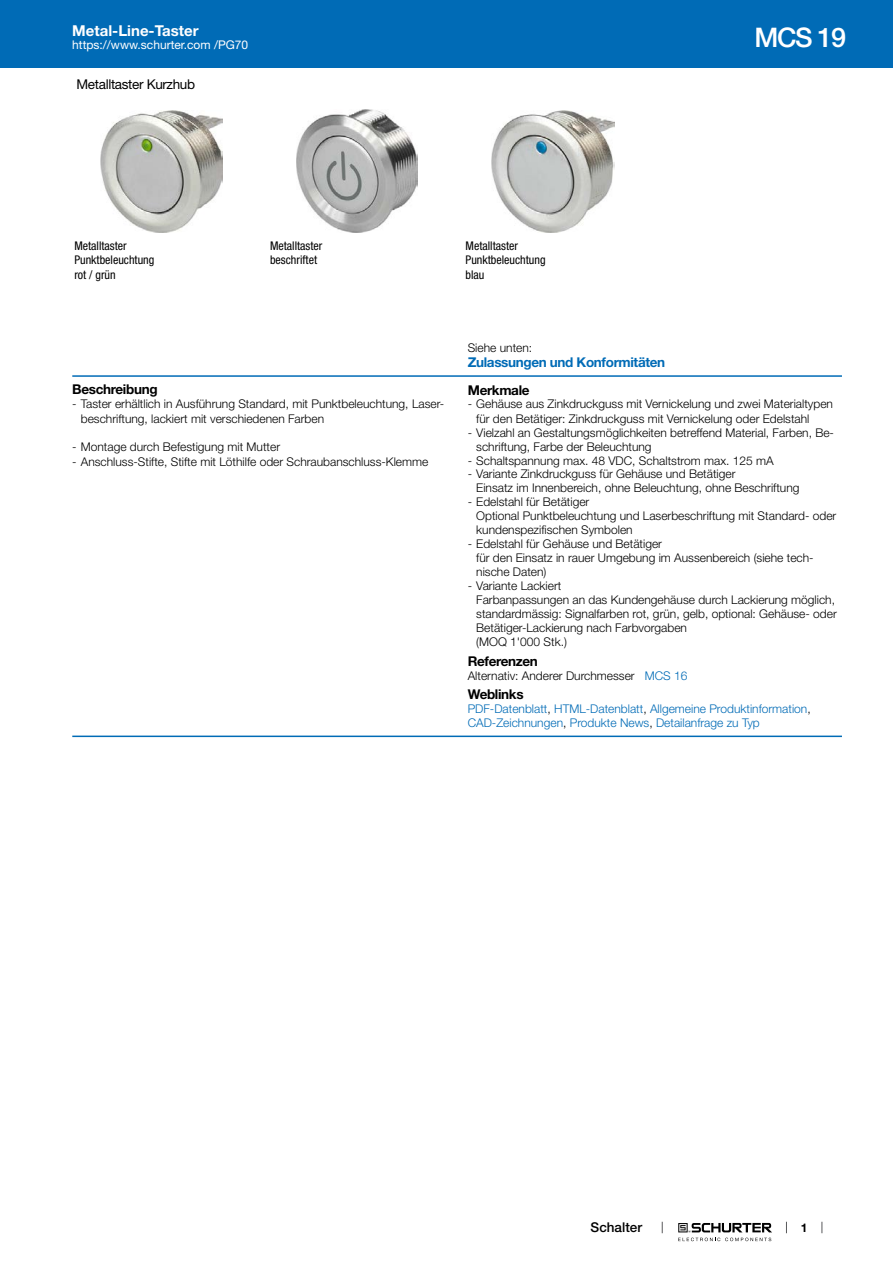
<style>
.page{position:relative;width:893px;height:1263px;background:#fff}
.page>*{position:absolute;margin:0;border:0;box-sizing:border-box;transform-origin:0 0}
.t1{font:500 27px "Helvetica Neue LT";color:#fff}
.t2{font:700 15px "Helvetica Neue LT";color:#fff}
.t3{font:700 13.5px "Helvetica Neue LT";letter-spacing:-.025em;color:#000}
.t4{font:700 13.5px "Helvetica Neue LT";letter-spacing:-.025em;color:#006bb6}
.t5{font:13.5px "Helvetica Neue LT";letter-spacing:-.025em;color:#000}
.t6{font:500 13.5px "Helvetica Neue LT";color:#000}
.t7{font:300 12px/14.1px "Helvetica Neue LT";color:#000}
.t8{font:300 12px/14.4px "Helvetica Neue LT";color:#006bb6}
.t9{font:condensed 12px/14.4px "Helvetica Neue LT";color:#000}
.t10{font:12px "Helvetica Neue LT";color:#fff}
.t11{font:700 12px "Helvetica Neue LT";color:#000}
.s1{color:#006bb6}
.s2{color:#000}
</style>
<div class="page">
<svg style="left:678px;top:1223px;width:94px;height:18px"></svg>
<div style="left:0;top:0;width:893px;height:68px;background:#006bb6"></div>
<img style="left:101px;top:110px;width:121px;height:122px">
<img style="left:297px;top:109px;width:120px;height:124px">
<img style="left:491px;top:110px;width:123px;height:122px">
<hr style="left:72px;top:375px;width:770px;height:2px;background:#006bb6">
<hr style="left:72px;top:735px;width:770px;height:2px;background:#006bb6">
<p class="t2" style="left:72px;top:21px;width:128px">Metal-Line-Taster</p>
<p class="t10" style="left:72px;top:38px;width:178px">https://www.schurter.com /PG70</p>
<p class="t5" style="left:77px;top:76px;width:120px">Metalltaster Kurzhub</p>
<p class="t9" style="left:74px;top:238px;width:81px">Metalltaster<br>Punktbeleuchtung rot / grün</p>
<p class="t9" style="left:270px;top:238px;width:54px">Metalltaster beschriftet</p>
<p class="t9" style="left:466px;top:238px;width:81px">Metalltaster<br>Punktbeleuchtung blau</p>
<p class="t7" style="left:468px;top:340px;width:66px">Siehe unten:</p>
<p class="t4" style="left:468px;top:353px;width:199px">Zulassungen und Konformitäten</p>
<h1 class="t1" style="left:754px;top:21px;width:93px">MCS 19</h1>
<p class="t3" style="left:72px;top:381px;width:87px">Beschreibung</p>
<p class="t7" style="left:81px;top:396px;width:365px;text-indent:-9px">- Taster erhältlich in Ausführung Standard, mit Punktbeleuchtung, Laser&shy;beschriftung, lackiert mit verschiedenen Farben</p>
<p class="t7" style="left:72px;top:440px;width:209px">- Montage durch Befestigung mit Mutter</p>
<p class="t7" style="left:72px;top:454px;width:358px">- Anschluss-Stifte, Stifte mit Löthilfe oder Schraubanschluss-Klemme</p>
<p class="t3" style="left:468px;top:381px;width:63px">Merkmale</p>
<p class="t7" style="left:476px;top:397px;width:358px;text-indent:-9px">- Gehäuse aus Zinkdruckguss mit Vernickelung und zwei Materialtypen für den Betätiger: Zinkdruckguss mit Vernickelung oder Edelstahl</p>
<p class="t7" style="left:476px;top:425px;width:359px;text-indent:-9px">- Vielzahl an Gestaltungsmöglichkeiten betreffend Material, Farben, Be&shy;schriftung, Farbe der Beleuchtung</p>
<p class="t7" style="left:468px;top:453px;width:307px">- Schaltspannung max. 48 VDC, Schaltstrom max. 125 mA</p>
<p class="t7" style="left:476px;top:467px;width:325px;text-indent:-9px">- Variante Zinkdruckguss für Gehäuse und Betätiger<br>Einsatz im Innenbereich, ohne Beleuchtung, ohne Beschriftung</p>
<p class="t7" style="left:476px;top:494px;width:362px;text-indent:-9px">- Edelstahl für Betätiger<br>Optional Punktbeleuchtung und Laserbeschriftung mit Standard- oder kundenspezifischen Symbolen</p>
<p class="t7" style="left:476px;top:536px;width:339px;text-indent:-9px">- Edelstahl für Gehäuse und Betätiger<br>für den Einsatz in rauer Umgebung im Aussenbereich (siehe tech&shy;nische Daten)</p>
<p class="t7" style="left:476px;top:578px;width:362px;text-indent:-9px">- Variante Lackiert<br>Farbanpassungen an das Kundengehäuse durch Lackierung möglich, standardmässig: Signalfarben rot, grün, gelb, optional: Gehäuse- oder Betätiger-Lackierung nach Farbvorgaben<br>(MOQ 1'000 Stk.)</p>
<p class="t3" style="left:468px;top:653px;width:72px">Referenzen</p>
<p class="t7" style="left:468px;top:668px;width:221px">Alternativ: Anderer Durchmesser <span class="s1">MCS 16</span></p>
<p class="t3" style="left:468px;top:686px;width:57px">Weblinks</p>
<p class="t8" style="left:468px;top:701px;width:344px">PDF-Datenblatt<span class="s2">,</span> HTML-Datenblatt<span class="s2">,</span> Allgemeine Produktinformation<span class="s2">,<br></span>CAD-Zeichnungen<span class="s2">,</span> Produkte News<span class="s2">,</span> Detailanfrage zu Typ</p>
<p class="t6" style="left:591px;top:1219px;width:53px">Schalter</p>
<p class="t11" style="left:801px;top:1220px;width:8px">1</p>
</div>
